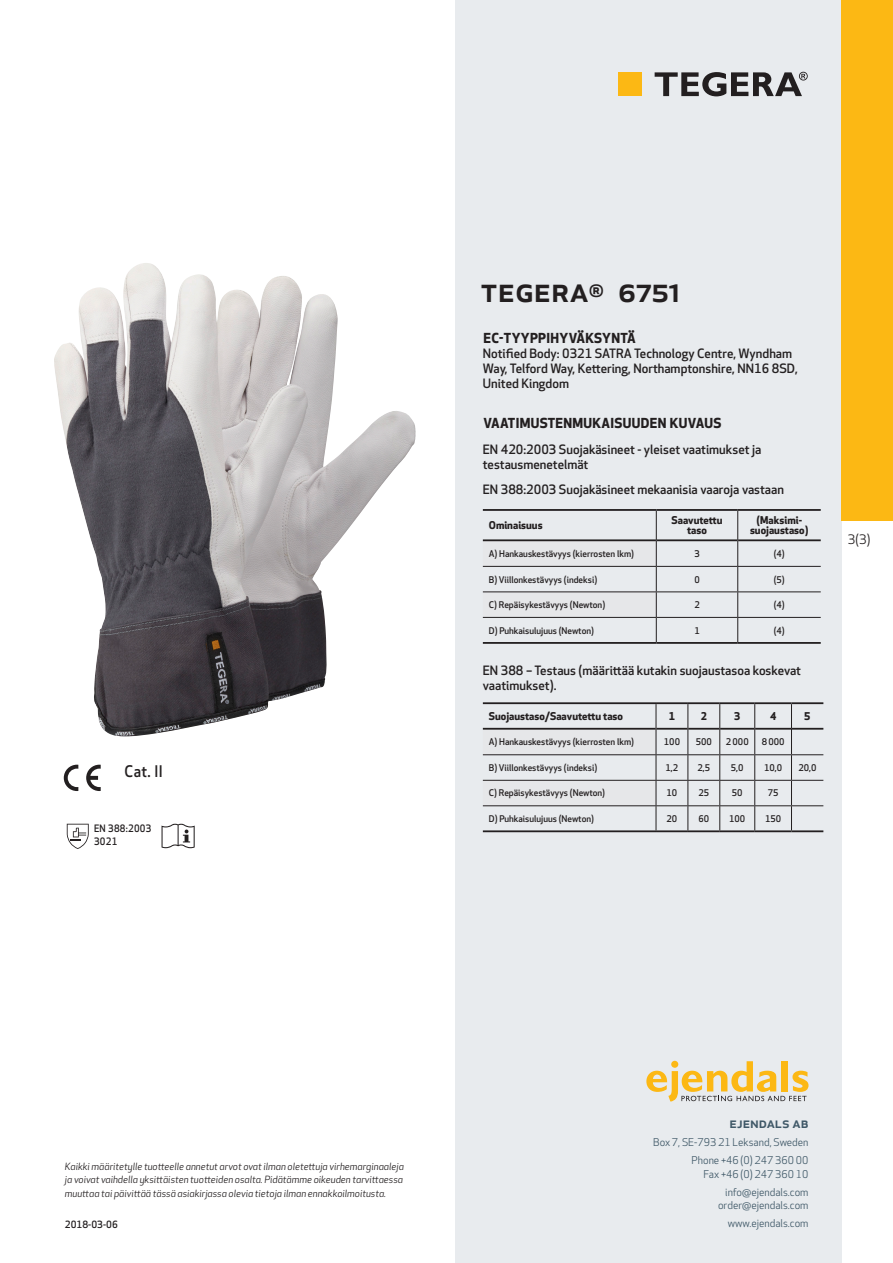
<style>
.page{position:relative;width:893px;height:1263px;background:#fff}
.page>*{position:absolute;margin:0;border:0;box-sizing:border-box;transform-origin:0 0}
.prodname{font:500 34.5px "Apex New";color:#231f20}
.Artikel{font:500 15.6px "Apex New";color:#231f20;scale:.95 1}
.t1{font:500 15px "Apex New";color:#405968}
.Compliance_body{font:700 13.5px "Apex New";letter-spacing:.025em;color:#231f20}
.t2{font:12.75px "Apex New";color:#231f20}
.Compliance_body-2{font:500 12.6px/15px "Apex New";color:#231f20}
.Artikel-2{font:500 12.6px/15px "Apex New";color:#231f20}
.t3{font:10.5px/18px "Apex New";color:#405968;text-align:right}
.Artikel-3{font:700 10.5px/10.5px "Apex New";color:#231f20;text-align:center}
.Artikel-4{font:500 10.05px/13.2px "Apex New";letter-spacing:.025em;color:#231f20;scale:.95 1}
.t4{font:italic 9.75px/13.5px "Apex New";color:#231f20;text-align:justify}
.t5{font:500 9.75px "Apex New";color:#231f20}
.Artikel-5{font:500 9px "Apex New";color:#231f20}
</style>
<div class="page">
<div style="left:455px;top:0;width:387px;height:1263px;background:#e8ebee"></div>
<svg style="left:646px;top:1061px;width:162px;height:40px"></svg>
<hr style="left:483px;top:509px;width:173px;height:2px;background:#231f20">
<hr style="left:657px;top:539px;width:80px;height:2px;background:#231f20">
<hr style="left:738px;top:539px;width:83px;height:2px;background:#231f20">
<hr style="left:483px;top:642px;width:173px;height:2px;background:#231f20">
<hr style="left:656px;top:566px;width:82px;height:1px;background:#231f20">
<hr style="left:738px;top:566px;width:83px;height:1px;background:#231f20">
<hr style="left:656px;top:591px;width:82px;height:1px;background:#231f20">
<hr style="left:738px;top:591px;width:83px;height:1px;background:#231f20">
<hr style="left:656px;top:617px;width:82px;height:1px;background:#231f20">
<hr style="left:738px;top:617px;width:83px;height:1px;background:#231f20">
<hr style="left:656px;top:509px;width:82px;height:2px;background:#231f20">
<hr style="left:656px;top:642px;width:82px;height:2px;background:#231f20">
<svg style="left:483px;top:511px;width:174px;height:131px"></svg>
<hr style="left:738px;top:509px;width:83px;height:2px;background:#231f20">
<hr style="left:738px;top:642px;width:83px;height:2px;background:#231f20">
<svg style="left:737px;top:511px;width:1px;height:131px"></svg>
<hr style="left:483px;top:702px;width:173px;height:2px;background:#231f20">
<hr style="left:656px;top:728px;width:31px;height:2px;background:#231f20">
<hr style="left:688px;top:728px;width:31px;height:2px;background:#231f20">
<hr style="left:720px;top:728px;width:34px;height:2px;background:#231f20">
<hr style="left:755px;top:728px;width:36px;height:2px;background:#231f20">
<hr style="left:792px;top:728px;width:31px;height:2px;background:#231f20">
<hr style="left:483px;top:830px;width:173px;height:2px;background:#231f20">
<hr style="left:656px;top:754px;width:32px;height:1px;background:#231f20">
<hr style="left:688px;top:754px;width:32px;height:1px;background:#231f20">
<hr style="left:720px;top:754px;width:35px;height:1px;background:#231f20">
<hr style="left:755px;top:754px;width:36px;height:1px;background:#231f20">
<hr style="left:791px;top:754px;width:32px;height:1px;background:#231f20">
<hr style="left:656px;top:780px;width:32px;height:1px;background:#231f20">
<hr style="left:688px;top:780px;width:32px;height:1px;background:#231f20">
<hr style="left:720px;top:780px;width:35px;height:1px;background:#231f20">
<hr style="left:755px;top:780px;width:36px;height:1px;background:#231f20">
<hr style="left:791px;top:780px;width:32px;height:1px;background:#231f20">
<hr style="left:656px;top:805px;width:32px;height:1px;background:#231f20">
<hr style="left:688px;top:805px;width:32px;height:1px;background:#231f20">
<hr style="left:720px;top:805px;width:35px;height:1px;background:#231f20">
<hr style="left:755px;top:805px;width:36px;height:1px;background:#231f20">
<hr style="left:791px;top:805px;width:32px;height:1px;background:#231f20">
<hr style="left:656px;top:702px;width:32px;height:2px;background:#231f20">
<hr style="left:656px;top:830px;width:32px;height:2px;background:#231f20">
<svg style="left:483px;top:704px;width:174px;height:126px"></svg>
<hr style="left:688px;top:702px;width:32px;height:2px;background:#231f20">
<hr style="left:688px;top:830px;width:32px;height:2px;background:#231f20">
<svg style="left:687px;top:704px;width:1px;height:126px"></svg>
<hr style="left:720px;top:702px;width:35px;height:2px;background:#231f20">
<hr style="left:720px;top:830px;width:35px;height:2px;background:#231f20">
<svg style="left:719px;top:704px;width:1px;height:126px"></svg>
<hr style="left:755px;top:702px;width:36px;height:2px;background:#231f20">
<hr style="left:755px;top:830px;width:36px;height:2px;background:#231f20">
<svg style="left:754px;top:704px;width:1px;height:126px"></svg>
<hr style="left:791px;top:702px;width:32px;height:2px;background:#231f20">
<hr style="left:791px;top:830px;width:32px;height:2px;background:#231f20">
<svg style="left:791px;top:704px;width:1px;height:126px"></svg>
<svg style="left:86px;top:765px;width:15px;height:26px"></svg>
<svg style="left:64px;top:765px;width:14px;height:26px"></svg>
<svg style="left:67px;top:824px;width:22px;height:25px"></svg>
<svg style="left:162px;top:824px;width:33px;height:24px"></svg>
<div style="left:618px;top:72px;width:24px;height:24px;background:#fcb814"></div>
<svg style="left:655px;top:72px;width:153px;height:24px"></svg>
<div style="left:842px;top:0;width:51px;height:520px;background:#fcb814"></div>
<img style="left:54px;top:268px;width:362px;height:468px">
<p class="Artikel" style="left:125px;top:761px;width:42px">Cat. II</p>
<p class="Artikel-4" style="left:94px;top:821px;width:62px">EN 388:2003<br>3021</p>
<p class="prodname" style="left:480px;top:266px;width:202px">TEGERA<sup>®</sup> 6751</p>
<p class="Compliance_body" style="left:483px;top:328px;width:154px">EC-TYYPPIHYVÄKSYNTÄ</p>
<p class="Compliance_body-2" style="left:483px;top:345px;width:316px">Notified Body: 0321 SATRA Technology Centre, Wyndham<br>Way, Telford Way, Kettering, Northamptonshire, NN16 8SD,<br>United Kingdom</p>
<p class="Compliance_body" style="left:483px;top:413px;width:239px">VAATIMUSTENMUKAISUUDEN KUVAUS</p>
<p class="Compliance_body-2" style="left:483px;top:441px;width:280px">EN 420:2003 Suojakäsineet - yleiset vaatimukset ja testausmenetelmät</p>
<p class="Compliance_body-2" style="left:483px;top:482px;width:303px">EN 388:2003 Suojakäsineet mekaanisia vaaroja vastaan</p>
<p class="Artikel-3" style="left:489px;top:519px;width:55px">Ominaisuus</p>
<p class="Artikel-3" style="left:671px;top:514px;width:53px">Saavutettu taso</p>
<p class="Artikel-3" style="left:750px;top:514px;width:60px">(Maksimi&shy;suojaustaso)</p>
<p class="Artikel-5" style="left:489px;top:548px;width:147px">A) Hankauskestävyys (kierrosten lkm)</p>
<p class="Artikel-5" style="left:694px;top:548px;width:7px">3</p>
<p class="Artikel-5" style="left:774px;top:548px;width:13px">(4)</p>
<p class="Artikel-5" style="left:489px;top:573px;width:110px">B) Viillonkestävyys (indeksi)</p>
<p class="Artikel-5" style="left:694px;top:573px;width:7px">0</p>
<p class="Artikel-5" style="left:774px;top:573px;width:13px">(5)</p>
<p class="Artikel-5" style="left:489px;top:599px;width:118px">C) Repäisykestävyys (Newton)</p>
<p class="Artikel-5" style="left:694px;top:599px;width:7px">2</p>
<p class="Artikel-5" style="left:774px;top:599px;width:13px">(4)</p>
<p class="Artikel-5" style="left:489px;top:624px;width:107px">D) Puhkaisulujuus (Newton)</p>
<p class="Artikel-5" style="left:694px;top:624px;width:7px">1</p>
<p class="Artikel-5" style="left:774px;top:624px;width:13px">(4)</p>
<p class="Artikel-2" style="left:483px;top:663px;width:320px">EN 388 – Testaus (määrittää kutakin suojaustasoa koskevat vaatimukset).</p>
<p class="Artikel-3" style="left:489px;top:710px;width:136px">Suojaustaso/Saavutettu taso</p>
<p class="Artikel-3" style="left:669px;top:710px;width:8px">1</p>
<p class="Artikel-3" style="left:701px;top:710px;width:8px">2</p>
<p class="Artikel-3" style="left:734px;top:710px;width:8px">3</p>
<p class="Artikel-3" style="left:770px;top:710px;width:8px">4</p>
<p class="Artikel-3" style="left:804px;top:710px;width:8px">5</p>
<p class="Artikel-5" style="left:489px;top:736px;width:147px">A) Hankauskestävyys (kierrosten lkm)</p>
<p class="Artikel-5" style="left:664px;top:736px;width:18px">100</p>
<p class="Artikel-5" style="left:696px;top:736px;width:18px">500</p>
<p class="Artikel-5" style="left:726px;top:736px;width:24px">2 000</p>
<p class="Artikel-5" style="left:762px;top:736px;width:24px">8000</p>
<p class="Artikel-5" style="left:489px;top:762px;width:110px">B) Viillonkestävyys (indeksi)</p>
<p class="Artikel-5" style="left:666px;top:762px;width:14px">1,2</p>
<p class="Artikel-5" style="left:697px;top:762px;width:14px">2,5</p>
<p class="Artikel-5" style="left:731px;top:762px;width:14px">5,0</p>
<p class="Artikel-5" style="left:764px;top:762px;width:20px">10,0</p>
<p class="Artikel-5" style="left:798px;top:762px;width:20px">20,0</p>
<p class="Artikel-5" style="left:489px;top:787px;width:118px">C) Repäisykestävyys (Newton)</p>
<p class="Artikel-5" style="left:667px;top:787px;width:12px">10</p>
<p class="Artikel-5" style="left:698px;top:787px;width:12px">25</p>
<p class="Artikel-5" style="left:732px;top:787px;width:12px">50</p>
<p class="Artikel-5" style="left:768px;top:787px;width:12px">75</p>
<p class="Artikel-5" style="left:489px;top:813px;width:107px">D) Puhkaisulujuus (Newton)</p>
<p class="Artikel-5" style="left:667px;top:813px;width:12px">20</p>
<p class="Artikel-5" style="left:698px;top:813px;width:12px">60</p>
<p class="Artikel-5" style="left:729px;top:813px;width:18px">100</p>
<p class="Artikel-5" style="left:765px;top:813px;width:18px">150</p>
<h3 class="t2" style="left:848px;top:531px;width:24px">3(3)</h3>
<p class="t4" style="left:65px;top:1159px;width:340px">Kaikki määritetylle tuotteelle annetut arvot ovat ilman oletettuja virhemarginaaleja ja voivat vaihdella yksittäisten tuotteiden osalta. Pidätämme oikeuden tarvittaessa muuttaa tai päivittää tässä asiakirjassa olevia tietoja ilman ennakkoilmoitusta.</p>
<p class="t5" style="left:65px;top:1218px;width:54px">2018-03-06</p>
<h3 class="t1" style="left:729px;top:1113px;width:80px">ejendals ab</h3>
<p class="t3" style="left:653px;top:1133px;width:157px">Box 7, SE-793 21 Leksand, Sweden<br>Phone +46 (0) 247 360 00</p>
<p class="t3" style="left:703px;top:1165px;width:107px">Fax +46 (0) 247 360 10 info@ejendals.com</p>
<p class="t3" style="left:718px;top:1196px;width:92px">order@ejendals.com</p>
<p class="t3" style="left:728px;top:1215px;width:82px">www.ejendals.com</p>
</div>
